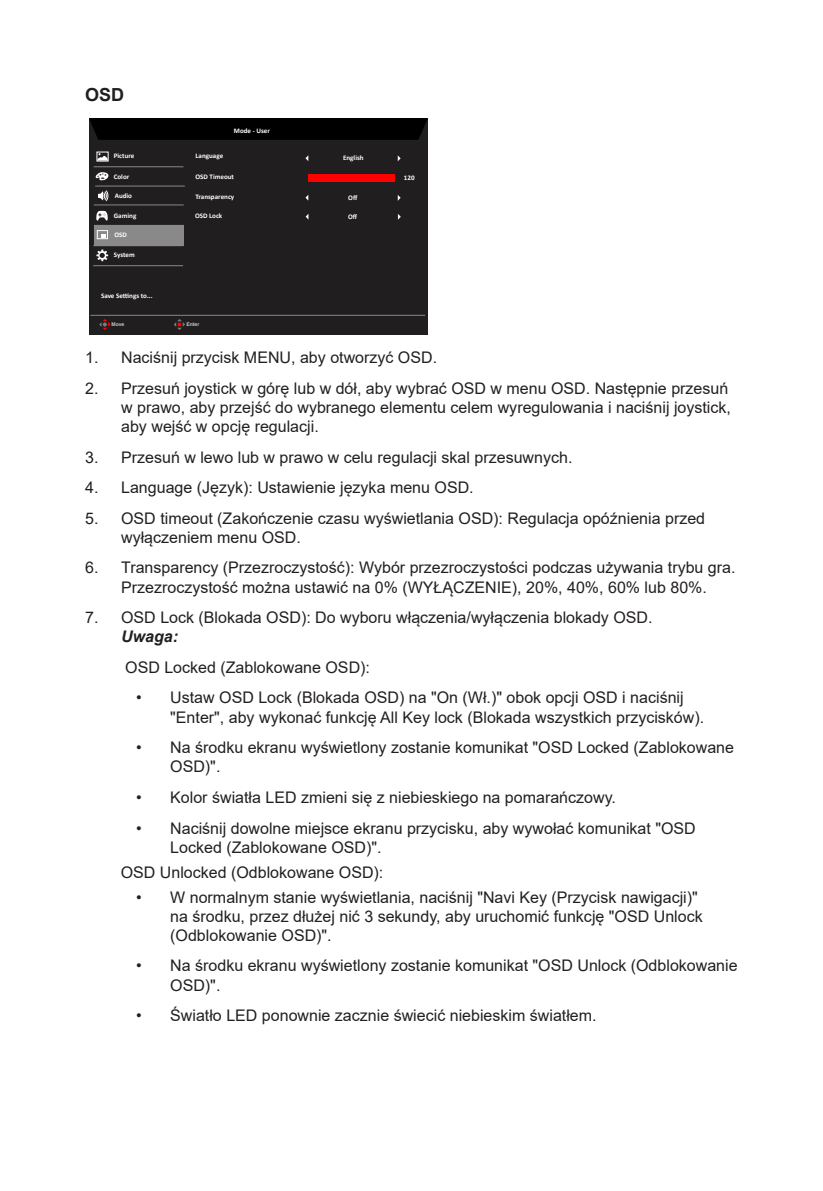
<style>
.page{position:relative;width:823px;height:1191px;background:#fff}
.page>*{position:absolute;margin:0;border:0;box-sizing:border-box;transform-origin:0 0}
.Heading1{font:700 18px "Arial";color:#231f20}
.body{font:16px/19.2px "Arial";color:#231f20}
.heading2{font:16px "Arial";color:#231f20}
.t1{font:700 7px "Calibri";color:#fff}
.t2{font:5px "JQ Zong Yi FT";color:#cbcbcb}
.s1{font-weight:700;font-style:italic}
</style>
<div class="page">
<div style="left:89px;top:118px;width:338px;height:217px;background:#201e1f"></div>
<div style="left:89px;top:118px;width:338px;height:22px;background:#000"></div>
<hr style="left:90px;top:315px;width:335px;height:1px;background:#898989">
<svg style="left:305px;top:155px;width:3px;height:6px"></svg>
<svg style="left:397px;top:155px;width:3px;height:6px"></svg>
<div style="left:308px;top:174px;width:86px;height:8px;background:#f00"></div>
<div style="left:94px;top:225px;width:89px;height:20px;background:#898989"></div>
<svg style="left:97px;top:153px;width:11px;height:8px"></svg>
<svg style="left:95px;top:172px;width:14px;height:9px"></svg>
<hr style="left:94px;top:166px;width:89px;height:1px;background:#898989">
<svg style="left:397px;top:195px;width:3px;height:6px"></svg>
<svg style="left:99px;top:319px;width:11px;height:11px"></svg>
<svg style="left:174px;top:319px;width:11px;height:11px"></svg>
<svg style="left:397px;top:214px;width:3px;height:6px"></svg>
<hr style="left:93px;top:245px;width:90px;height:1px;background:#898989">
<hr style="left:93px;top:265px;width:90px;height:1px;background:#898989">
<hr style="left:94px;top:225px;width:90px;height:1px;background:#898989">
<hr style="left:94px;top:204px;width:89px;height:1px;background:#898989">
<div style="left:97px;top:230px;width:11px;height:9px;border:1px solid #fff"></div>
<svg style="left:101px;top:234px;width:5px;height:3px"></svg>
<svg style="left:96px;top:249px;width:12px;height:12px"></svg>
<svg style="left:98px;top:190px;width:11px;height:12px"></svg>
<hr style="left:95px;top:186px;width:90px;height:1px;background:#898989">
<svg style="left:96px;top:211px;width:12px;height:10px"></svg>
<p class="Heading1" style="left:85px;top:81px;width:41px">OSD</p>
<p class="t1" style="left:114px;top:152px;width:22px">Picture</p>
<p class="t1" style="left:114px;top:172px;width:17px">Color</p>
<p class="t1" style="left:115px;top:191px;width:19px">Audio</p>
<p class="t1" style="left:114px;top:211px;width:24px">Gaming</p>
<p class="t1" style="left:114px;top:230px;width:14px">OSD</p>
<p class="t1" style="left:114px;top:250px;width:22px">System</p>
<p class="t1" style="left:101px;top:291px;width:53px">Save Settings to...</p>
<p class="t1" style="left:234px;top:126px;width:38px">Mode - User</p>
<p class="t1" style="left:195px;top:152px;width:29px">Language</p>
<p class="t1" style="left:195px;top:192px;width:40px">Transparency</p>
<p class="t1" style="left:348px;top:194px;width:11px">Off</p>
<p class="t1" style="left:343px;top:153px;width:22px">English</p>
<p class="t1" style="left:195px;top:172px;width:40px">OSD Timeout</p>
<p class="t1" style="left:195px;top:211px;width:29px">OSD Lock</p>
<p class="t1" style="left:348px;top:212px;width:11px">Off</p>
<p class="t2" style="left:111px;top:322px;width:14px">Move</p>
<p class="t2" style="left:186px;top:322px;width:14px">Enter</p>
<p class="t1" style="left:403px;top:173px;width:12px">120</p>
<p class="body" style="left:85px;top:348px;width:353px">1. Naciśnij przycisk MENU, aby otworzyć OSD.</p>
<p class="body" style="left:121px;top:378px;width:611px;text-indent:-36px">2. Przesuń joystick w górę lub w dół, aby wybrać OSD w menu OSD. Następnie przesuń w prawo, aby przejść do wybranego elementu celem wyregulowania i naciśnij joystick, aby wejść w opcję regulacji.</p>
<p class="body" style="left:85px;top:447px;width:488px">3. Przesuń w lewo lub w prawo w celu regulacji skal przesuwnych.</p>
<p class="body" style="left:85px;top:478px;width:390px">4. Language (Język): Ustawienie języka menu OSD.</p>
<p class="body" style="left:121px;top:508px;width:585px;text-indent:-36px">5. OSD timeout (Zakończenie czasu wyświetlania OSD): Regulacja opóźnienia przed wyłączeniem menu OSD.</p>
<p class="body" style="left:85px;top:558px;width:651px;text-align:center">6. Transparency (Przezroczystość): Wybór przezroczystości podczas używania trybu gra.<br>Przezroczystość można ustawić na 0% (WYŁĄCZENIE), 20%, 40%, 60% lub 80%.</p>
<p class="body" style="left:121px;top:608px;width:532px;text-indent:-36px">7. OSD Lock (Blokada OSD): Do wyboru włączenia/wyłączenia blokady OSD.<br><span class="s1">Uwaga:</span></p>
<p class="heading2" style="left:125px;top:656px;width:246px">OSD Locked (Zablokowane OSD):</p>
<p class="body" style="left:170px;top:688px;width:535px;text-indent:-34px">• Ustaw OSD Lock (Blokada OSD) na "On (Wł.)" obok opcji OSD i naciśnij "Enter", aby wykonać funkcję All Key lock (Blokada wszystkich przycisków).</p>
<p class="body" style="left:170px;top:738px;width:565px;text-indent:-34px">• Na środku ekranu wyświetlony zostanie komunikat "OSD Locked (Zablokowane<br>OSD)".</p>
<p class="body" style="left:136px;top:787px;width:481px">• Kolor światła LED zmieni się z niebieskiego na pomarańczowy.</p>
<p class="body" style="left:170px;top:818px;width:526px;text-indent:-34px">• Naciśnij dowolne miejsce ekranu przycisku, aby wywołać komunikat "OSD<br>Locked (Zablokowane OSD)".</p>
<p class="body" style="left:121px;top:862px;width:264px">OSD Unlocked (Odblokowane OSD):</p>
<p class="body" style="left:170px;top:887px;width:533px;text-indent:-34px">• W normalnym stanie wyświetlania, naciśnij "Navi Key (Przycisk nawigacji)" na środku, przez dłużej nić 3 sekundy, aby uruchomić funkcję "OSD Unlock (Odblokowanie OSD)".</p>
<p class="body" style="left:170px;top:956px;width:568px;text-indent:-34px">• Na środku ekranu wyświetlony zostanie komunikat "OSD Unlock (Odblokowanie<br>OSD)".</p>
<p class="body" style="left:136px;top:1006px;width:461px">• Światło LED ponownie zacznie świecić niebieskim światłem.</p>
</div>
